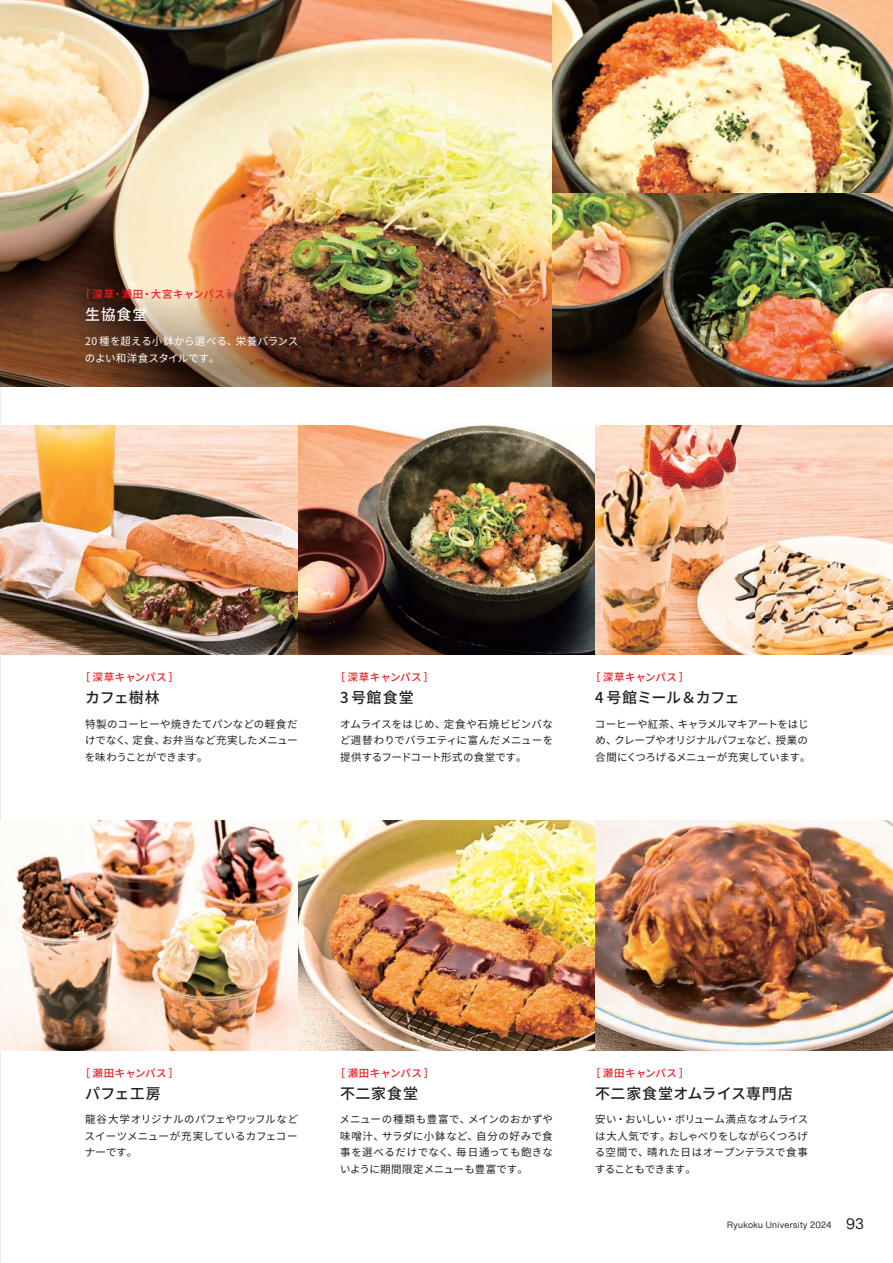
<style>
.page{position:relative;width:893px;height:1263px;background:#fff}
.page>*{position:absolute;margin:0;border:0;box-sizing:border-box;transform-origin:0 0}
.t1{font:500 15px "Noto Sans CJ Kjp";letter-spacing:.02em;color:#231f20}
.t2{font:500 15px "Noto Sans CJ Kjp";letter-spacing:-.025em;color:#231f20}
.t3{font:500 15px "Noto Sans CJ Kjp";color:#fff}
.t4{font:10.5px/16.5px "Noto Sans CJ Kjp";color:#231f20;text-align:justify}
.t5{font:500 10.5px "Noto Sans CJ Kjp";letter-spacing:.04em;color:#ee1d23}
.t6{font:10.5px/16.5px "Noto Sans CJ Kjp";color:#fff}
.t7{font:9px "Helvetica Now Display";letter-spacing:.045em;color:#231f20}
.s1{font-size:15px}
</style>
<div class="page">
<hr style="left:0;top:631px;width:1px;height:632px;background:#916f62">
<hr style="left:0;top:631px;width:1px;height:264px;background:#ccb6af">
<img style="left:0;top:0;width:553px;height:276px">
<img style="left:0;top:276px;width:553px;height:111px">
<img style="left:553px;top:0;width:340px;height:193px">
<img style="left:553px;top:193px;width:340px;height:194px">
<img style="left:0;top:821px;width:893px;height:229px">
<img style="left:298px;top:425px;width:297px;height:230px">
<img style="left:0;top:425px;width:298px;height:230px">
<img style="left:595px;top:425px;width:298px;height:230px">
<p class="t5" style="left:80px;top:289px;width:159px">［深草・瀬田・大宮キャンパス］</p>
<h1 class="t3" style="left:85px;top:306px;width:64px">生協食堂</h1>
<p class="t6" style="left:85px;top:333px;width:215px">20 種を超える小鉢から選べる、栄養バランスのよい和洋食スタイルです。</p>
<p class="t5" style="left:80px;top:671px;width:101px">［深草キャンパス］</p>
<h1 class="t1" style="left:85px;top:689px;width:76px">カフェ樹林</h1>
<p class="t4" style="left:85px;top:716px;width:214px">特製のコーヒーや焼きたてパンなどの軽食だけでなく、定食、お弁当など充実したメニューを味わうことができます。</p>
<p class="t5" style="left:335px;top:671px;width:101px">［深草キャンパス］</p>
<h1 class="t1" style="left:340px;top:689px;width:75px">3号館食堂</h1>
<p class="t4" style="left:340px;top:716px;width:215px">オムライスをはじめ、定食や石焼ビビンバなど週替わりでバラエティに富んだメニューを提供するフードコート形式の食堂です。</p>
<p class="t5" style="left:590px;top:671px;width:101px">［深草キャンパス］</p>
<h1 class="t2" style="left:595px;top:689px;width:146px">4 号館ミール＆カフェ</h1>
<p class="t4" style="left:595px;top:716px;width:217px;text-align:left">コーヒーや紅茶、キャラメルマキアートをはじめ、クレープやオリジナルパフェなど、授業の合間にくつろげるメニューが充実しています。</p>
<p class="t5" style="left:80px;top:1067px;width:101px">［瀬田キャンパス］</p>
<h1 class="t1" style="left:85px;top:1084px;width:77px">パフェ工房</h1>
<p class="t4" style="left:85px;top:1111px;width:215px">龍谷大学オリジナルのパフェやワッフルなどスイーツメニューが充実しているカフェコーナーです。</p>
<p class="t5" style="left:335px;top:1067px;width:101px">［瀬田キャンパス］</p>
<h1 class="t1" style="left:340px;top:1084px;width:79px">不二家食堂</h1>
<p class="t4" style="left:340px;top:1111px;width:215px">メニューの種類も豊富で、メインのおかずや味噌汁、サラダに小鉢など、自分の好みで食事を選べるだけでなく、毎日通っても飽きないように期間限定メニューも豊富です。</p>
<p class="t5" style="left:590px;top:1067px;width:101px">［瀬田キャンパス］</p>
<h1 class="t1" style="left:595px;top:1084px;width:199px">不二家食堂オムライス専門店</h1>
<p class="t4" style="left:595px;top:1111px;width:215px">安い・おいしい・ボリューム満点なオムライスは大人気です。おしゃべりをしながらくつろげる空間で、晴れた日はオープンテラスで食事することもできます。</p>
<p class="t7" style="left:727px;top:1219px;width:138px">Ryukoku University 2024 <span class="s1">93</span></p>
</div>
